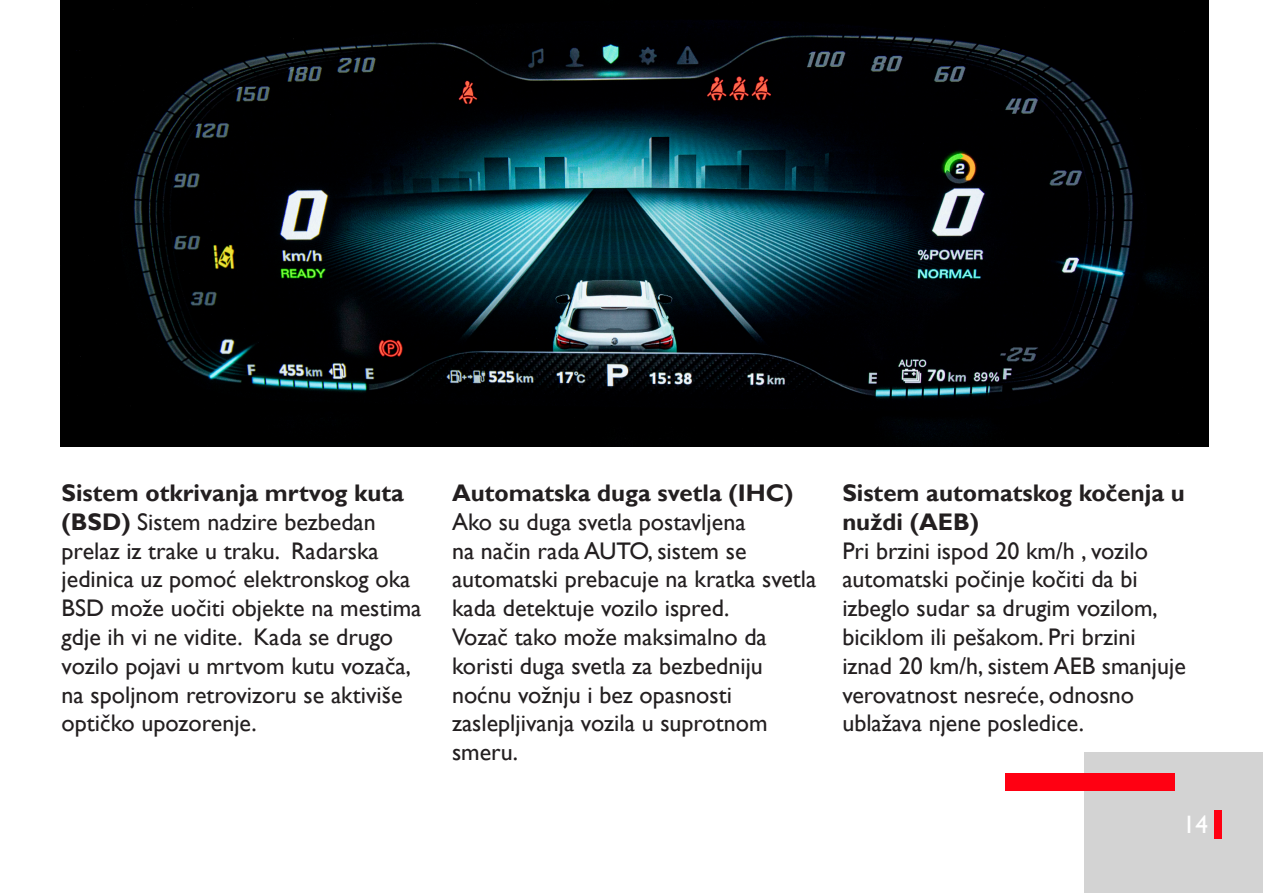
<style>
.page{position:relative;width:1263px;height:893px;background:#fff}
.page>*{position:absolute;margin:0;border:0;box-sizing:border-box;transform-origin:0 0}
.t1{font:25.2px "Gill Sans";color:#fff}
.t2{font:24px/28.8px "Gill Sans";color:#231f20}
.t3{font:700 24px/28.8px "Gill Sans";color:#231f20}
.s1{font-weight:700}
</style>
<div class="page">
<img style="left:60px;top:0;width:1148px;height:446px">
<div style="left:1084px;top:753px;width:179px;height:140px;background:#d3d3d3"></div>
<div style="left:1005px;top:773px;width:170px;height:18px;background:#ff0012"></div>
<div style="left:1214px;top:810px;width:8px;height:28px;background:#ff0012"></div>
<p class="t2" style="left:62px;top:479px;width:361px"><span class="s1">Sistem otkrivanja mrtvog kuta (BSD)</span> Sistem nadzire bezbedan prelaz iz trake u traku. Radarska jedinica uz pomoć elektronskog oka<br>BSD može uočiti objekte na mestima gdje ih vi ne vidite. Kada se drugo vozilo pojavi u mrtvom kutu vozača, na spoljnom retrovizoru se aktiviše optičko upozorenje.</p>
<p class="t3" style="left:452px;top:479px;width:343px">Automatska duga svetla (IHC)</p>
<p class="t2" style="left:452px;top:508px;width:366px">Ako su duga svetla postavljena<br>na način rada AUTO, sistem se automatski prebacuje na kratka svetla kada detektuje vozilo ispred.</p>
<p class="t2" style="left:452px;top:623px;width:317px">Vozač tako može maksimalno da koristi duga svetla za bezbedniju noćnu vožnju i bez opasnosti zaslepljivanja vozila u suprotnom smeru.</p>
<p class="t3" style="left:842px;top:479px;width:344px">Sistem automatskog kočenja u nuždi (AEB)</p>
<p class="t2" style="left:842px;top:536px;width:345px">Pri brzini ispod 20 km/h , vozilo automatski počinje kočiti da bi izbeglo sudar sa drugim vozilom, biciklom ili pešakom. Pri brzini iznad 20 km/h, sistem AEB smanjuje verovatnost nesreće, odnosno ublažava njene posledice.</p>
<p class="t1" style="left:1183px;top:810px;width:27px">14</p>
</div>
